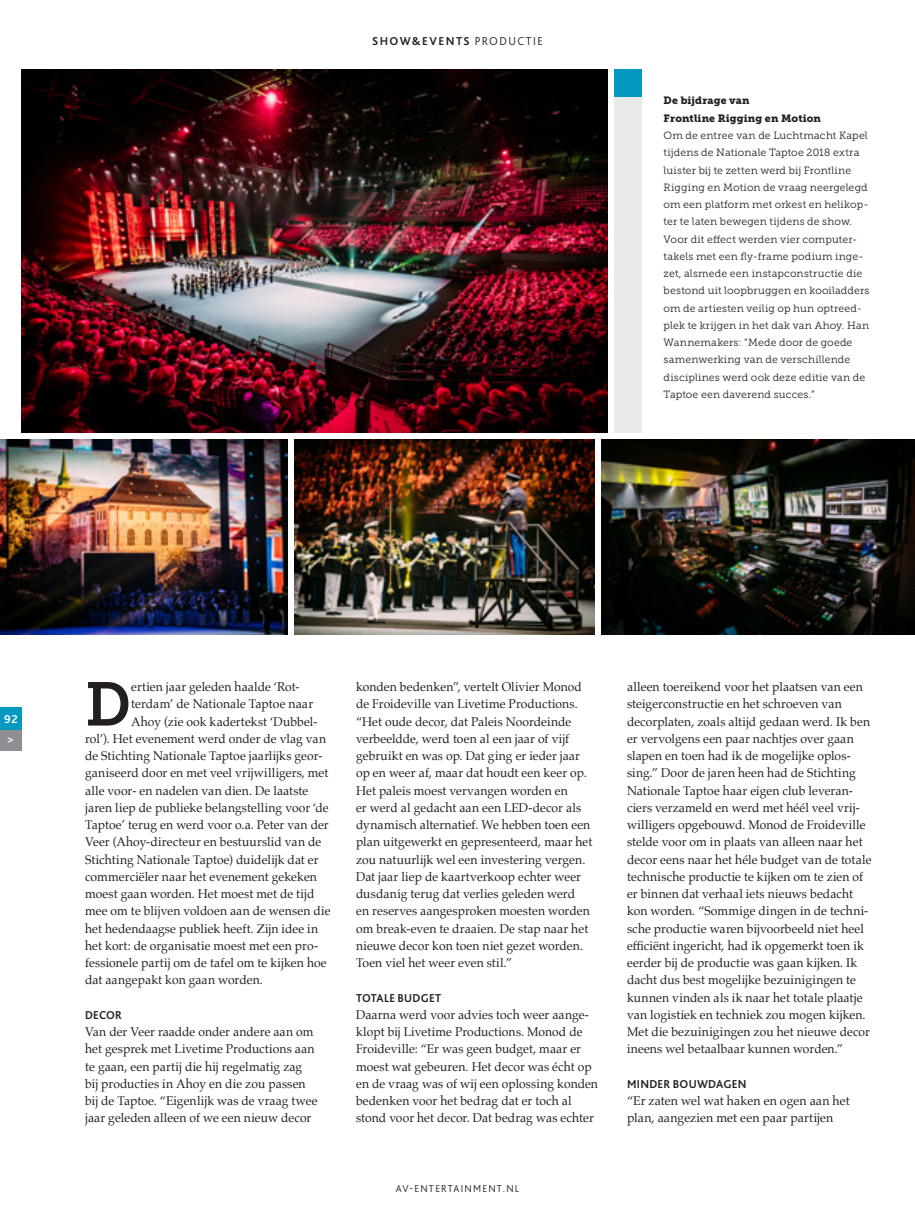
<style>
.page{position:relative;width:915px;height:1212px;background:#fff}
.page>*{position:absolute;margin:0;border:0;box-sizing:border-box;transform-origin:0 0}
.platte_tekst_ini{font:61.35px "Museo Slab 700";color:#231f20;scale:.96 1}
.platte_tekst{font:12.75px/17.2px "Palatino";letter-spacing:.005em;color:#231f20;scale:.95 1}
.platte_tekst_ini-2{font:12.75px "Palatino";letter-spacing:.005em;color:#231f20;scale:.95 1}
.platte_tekst-2{font:12.75px/17.2px "Palatino";letter-spacing:.005em;color:#231f20;scale:.96 1}
.kop_alinea{font:700 12px "Bliss 2";letter-spacing:.12em;color:#231f20}
.kop_alinea-2{font:700 12px "Bliss 2";letter-spacing:.025em;color:#231f20;scale:.95 1}
.kop_alinea-3{font:700 12px "Bliss 2";letter-spacing:.025em;color:#231f20;scale:.96 1}
.kop_alinea-4{font:700 12px "Bliss 2";color:#fff}
.platte_tekst_kader{font:10.5px/17.2px "Museo Slab 300";letter-spacing:.015em;color:#231f20}
.platte_tekst_kader-2{font:10.5px "Museo Slab 900";letter-spacing:.01em;color:#231f20}
.kop_alinea-5{font:300 10.5px "Bliss 2";letter-spacing:.125em;color:#231f20}
.s1{font-weight:300}
</style>
<div class="page">
<div style="left:614px;top:70px;width:27px;height:362px;background:#e8e9e9"></div>
<div style="left:614px;top:70px;width:27px;height:27px;background:#0398c0"></div>
<img style="left:21px;top:70px;width:586px;height:362px">
<img style="left:0;top:439px;width:287px;height:196px">
<img style="left:294px;top:439px;width:300px;height:196px">
<img style="left:601px;top:439px;width:313px;height:196px">
<div style="left:0;top:728px;width:21px;height:22px;background:#8d8f92"></div>
<div style="left:0;top:707px;width:21px;height:22px;background:#0398c0"></div>
<p class="kop_alinea" style="left:372px;top:33px;width:172px">SHOW&amp;EVENTS <span class="s1">PRODUCTIE</span></p>
<p class="platte_tekst_kader-2" style="left:663px;top:95px;width:87px">De bijdrage van</p>
<p class="platte_tekst_kader-2" style="left:663px;top:112px;width:159px">Frontline Rigging en Motion</p>
<p class="platte_tekst_kader" style="left:663px;top:127px;width:207px">Om de entree van de Luchtmacht Kapel tijdens de Nationale Taptoe 2018 extra luister bij te zetten werd bij Frontline Rigging en Motion de vraag neergelegd om een platform met orkest en helikop&shy;ter te laten bewegen tijdens de show.<br>Voor dit effect werden vier computer&shy;takels met een fly-frame podium inge&shy;zet, alsmede een instapconstructie die bestond uit loopbruggen en kooiladders om de artiesten veilig op hun optreed&shy;plek te krijgen in het dak van Ahoy. Han Wannemakers: “Mede door de goede samenwerking van de verschillende disciplines werd ook deze editie van de Taptoe een daverend succes.”</p>
<p class="kop_alinea-4" style="left:4px;top:711px;width:15px">92</p>
<p class="kop_alinea-4" style="left:7px;top:732px;width:8px">&gt;</p>
<p class="platte_tekst_ini" style="left:85px;top:669px;width:49px">D</p>
<p class="platte_tekst_ini-2" style="left:131px;top:676px;width:179px">ertien jaar geleden haalde ‘Rot-</p>
<p class="platte_tekst_ini-2" style="left:131px;top:693px;width:193px">terdam’ de Nationale Taptoe naar</p>
<p class="platte_tekst_ini-2" style="left:131px;top:711px;width:197px">Ahoy (zie ook kadertekst ‘Dubbel-</p>
<p class="platte_tekst_ini-2" style="left:85px;top:728px;width:255px">rol’). Het evenement werd onder de vlag van</p>
<p class="platte_tekst_ini-2" style="left:85px;top:745px;width:251px">de Stichting Nationale Taptoe jaarlijks geor-</p>
<p class="platte_tekst_ini-2" style="left:85px;top:762px;width:257px">ganiseerd door en met veel vrijwilligers, met</p>
<p class="platte_tekst_ini-2" style="left:85px;top:780px;width:236px">alle voor- en nadelen van dien. De laatste</p>
<p class="platte_tekst_ini-2" style="left:85px;top:797px;width:258px">jaren liep de publieke belangstelling voor ‘de</p>
<p class="platte_tekst_ini-2" style="left:85px;top:814px;width:258px">Taptoe’ terug en werd voor o.a. Peter van der</p>
<p class="platte_tekst_ini-2" style="left:85px;top:831px;width:250px">Veer (Ahoy-directeur en bestuurslid van de</p>
<p class="platte_tekst_ini-2" style="left:85px;top:849px;width:247px">Stichting Nationale Taptoe) duidelijk dat er</p>
<p class="platte_tekst_ini-2" style="left:85px;top:866px;width:245px">commerciëler naar het evenement gekeken</p>
<p class="platte_tekst_ini-2" style="left:85px;top:883px;width:243px">moest gaan worden. Het moest met de tijd</p>
<p class="platte_tekst_ini-2" style="left:85px;top:900px;width:260px">mee om te blijven voldoen aan de wensen die</p>
<p class="platte_tekst_ini-2" style="left:85px;top:918px;width:247px">het hedendaagse publiek heeft. Zijn idee in</p>
<p class="platte_tekst_ini-2" style="left:85px;top:935px;width:246px">het kort: de organisatie moest met een pro-</p>
<p class="platte_tekst_ini-2" style="left:85px;top:952px;width:256px">fessionele partij om de tafel om te kijken hoe</p>
<p class="platte_tekst_ini-2" style="left:85px;top:969px;width:188px">dat aangepakt kon gaan worden.</p>
<p class="kop_alinea-2" style="left:85px;top:1007px;width:40px">DECOR</p>
<p class="platte_tekst" style="left:85px;top:1023px;width:246px">Van der Veer raadde onder andere aan om het gesprek met Livetime Productions aan te gaan, een partij die hij regelmatig zag bij producties in Ahoy en die zou passen bij de Taptoe. “Eigenlijk was de vraag twee jaar geleden alleen of we een nieuw decor</p>
<p class="platte_tekst" style="left:356px;top:678px;width:250px">konden bedenken”, vertelt Olivier Monod de Froideville van Livetime Productions. “Het oude decor, dat Paleis Noordeinde verbeeldde, werd toen al een jaar of vijf gebruikt en was op. Dat ging er ieder jaar op en weer af, maar dat houdt een keer op.<br>Het paleis moest vervangen worden en<br>er werd al gedacht aan een LED-decor als dynamisch alternatief. We hebben toen een plan uitgewerkt en gepresenteerd, maar het zou natuurlijk wel een investering vergen.<br>Dat jaar liep de kaartverkoop echter weer dusdanig terug dat verlies geleden werd<br>en reserves aangesproken moesten worden om break-even te draaien. De stap naar het nieuwe decor kon toen niet gezet worden.<br>Toen viel het weer even stil.”</p>
<p class="kop_alinea-2" style="left:356px;top:990px;width:91px">TOTALE BUDGET</p>
<p class="platte_tekst" style="left:356px;top:1006px;width:256px">Daarna werd voor advies toch weer aange&shy;klopt bij Livetime Productions. Monod de Froideville: “Er was geen budget, maar er moest wat gebeuren. Het decor was écht op en de vraag was of wij een oplossing konden bedenken voor het bedrag dat er toch al stond voor het decor. Dat bedrag was echter</p>
<p class="kop_alinea-5" style="left:395px;top:1182px;width:125px">AV-ENTERTAINMENT.NL</p>
<p class="platte_tekst" style="left:626px;top:678px;width:259px">alleen toereikend voor het plaatsen van een steigerconstructie en het schroeven van decorplaten, zoals altijd gedaan werd. Ik ben er vervolgens een paar nachtjes over gaan slapen en toen had ik de mogelijke oplos&shy;sing.” Door de jaren heen had de Stichting Nationale Taptoe haar eigen club leveran&shy;ciers verzameld en werd met héél veel vrij&shy;willigers opgebouwd. Monod de Froideville stelde voor om in plaats van alleen naar het decor eens naar het héle budget van de totale technische productie te kijken om te zien of er binnen dat verhaal iets nieuws bedacht kon worden. “Sommige dingen in de techni&shy;sche productie waren bijvoorbeeld niet heel efficiënt ingericht, had ik opgemerkt toen ik eerder bij de productie was gaan kijken. Ik dacht dus best mogelijke bezuinigingen te kunnen vinden als ik naar het totale plaatje van logistiek en techniek zou mogen kijken.<br>Met die bezuinigingen zou het nieuwe decor ineens wel betaalbaar kunnen worden.”</p>
<p class="kop_alinea-3" style="left:626px;top:1076px;width:126px">MINDER BOUWDAGEN</p>
<p class="platte_tekst-2" style="left:626px;top:1092px;width:233px">“Er zaten wel wat haken en ogen aan het plan, aangezien met een paar partijen</p>
</div>
